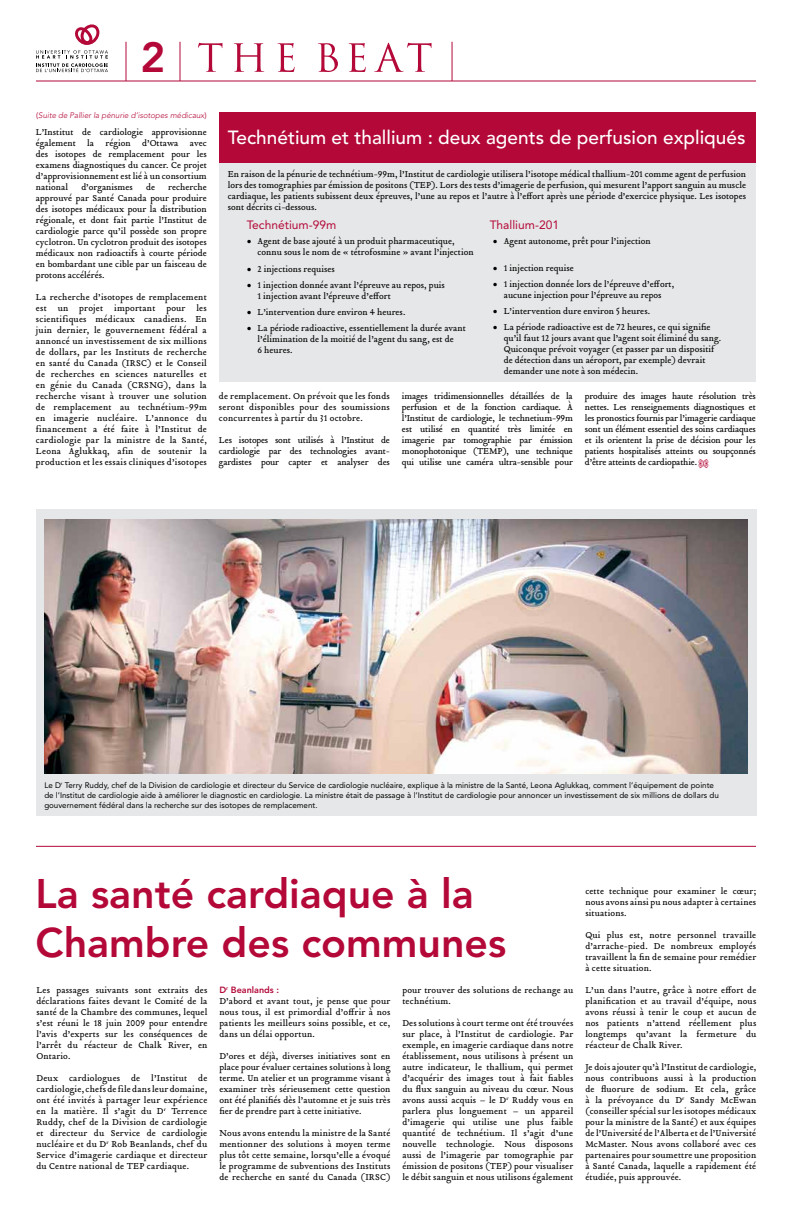
<style>
.page{position:relative;width:792px;height:1224px;background:#fff}
.page>*{position:absolute;margin:0;border:0;box-sizing:border-box;transform-origin:0 0}
.t1{font:800 42px "Avenir LT Std";color:#b30838}
.t2{font:800 41px/49.2px "Avenir LT Std";color:#b30838}
.t3{font:500 19px "Avenir LT Std";color:#fff}
.t4{font:12px "Avenir LT Std";color:#b30838}
.t5{font:9.5px/11px "Tribute Roman";color:#000;text-align:justify}
.t6{font:800 9px "Avenir LT Std";color:#b30838}
.t7{font:8px/10px "Avenir LT Std";color:#000}
.t8{font:italic 300 8px "Avenir LT Std";color:#b30838}
.s1{font-weight:400;font-style:normal}
.s2{font-size:8px}
.s3{font-family:"Tribute Roman Ligatures";color:#b30838}
</style>
<div class="page">
<hr style="left:36px;top:81px;width:720px;height:1px;background:#b30838">
<svg style="left:36px;top:24px;width:72px;height:48px"></svg>
<hr style="left:126px;top:42px;width:1px;height:39px;background:#b30838">
<svg style="left:198px;top:43px;width:234px;height:29px"></svg>
<hr style="left:180px;top:42px;width:1px;height:39px;background:#b30838">
<hr style="left:452px;top:42px;width:1px;height:39px;background:#b30838">
<div style="left:36px;top:509px;width:720px;height:307px;background:#e6e7e8"></div>
<img style="left:44px;top:520px;width:704px;height:254px">
<hr style="left:36px;top:846px;width:720px;height:1px;background:#b30838">
<div style="left:219px;top:112px;width:537px;height:51px;background:#b30838"></div>
<div style="left:219px;top:163px;width:537px;height:219px;background:#e6e7e8"></div>
<h1 class="t1" style="left:141px;top:33px;width:26px">2</h1>
<p class="t8" style="left:36px;top:111px;width:172px"><span class="s1">(</span>Suite de Pallier la pénurie d’isotopes médicaux<span class="s1">)</span></p>
<p class="t5" style="left:36px;top:126px;width:172px">L’Institut de cardiologie approvisionne également la région d’Ottawa avec des isotopes de remplacement pour les examens diagnostiques du cancer. Ce projet d’approvisionnement est lié à un consortium national</p>
<p class="t5" style="left:36px;top:181px;width:173px;text-indent:132px">recherche approuvé par Santé Canada pour produire des isotopes médicaux pour la distribution régionale, et dont fait partie l’Institut de cardiologie parce qu’il possède son propre cyclotron. Un cyclotron produit des isotopes médicaux non radioactifs à courte période en bombardant une cible par un faisceau de protons accélérés.</p>
<p class="t5" style="left:36px;top:291px;width:173px">La recherche d’isotopes de remplacement est un projet important pour les scientifiques médicaux canadiens. En juin dernier, le gouvernement fédéral a annoncé un investissement de six millions de dollars, par les Instituts de recherche en santé du Canada (IRSC) et le Conseil de recherches en sciences naturelles et en génie du Canada (CRSNG), dans la recherche visant à trouver une solution de remplacement au technétium-99m en imagerie nucléaire. L’annonce du financement a été faite à l’Institut de cardiologie par la ministre de la Santé, Leona Aglukkaq, afin de soutenir la production et les essais cliniques d’isotopes</p>
<p class="t5" style="left:81px;top:181px;width:53px">d’organismes</p>
<p class="t5" style="left:146px;top:181px;width:11px">de</p>
<h3 class="t3" style="left:228px;top:126px;width:519px">Technétium et thallium : deux agents de perfusion expliqués</h3>
<p class="t5" style="left:228px;top:168px;width:520px">En raison de la pénurie de technétium-99m, l’Institut de cardiologie utilisera l’isotope médical thallium-201 comme agent de perfusion lors des tomographies par émission de positons (TEP). Lors des tests d’imagerie de perfusion, qui mesurent l’apport sanguin au muscle cardiaque, les patients subissent deux épreuves, l’une au repos et l’autre à l’effort après une période d’exercice physique. Les isotopes sont décrits ci-dessous.</p>
<p class="t4" style="left:247px;top:218px;width:91px">Technétium-99m</p>
<p class="t4" style="left:490px;top:218px;width:71px">Thallium-201</p>
<p class="t5" style="left:258px;top:235px;width:218px;text-indent:-11px"><span class="s2">•</span> Agent de base ajouté à un produit pharmaceutique, connu sous le nom de « tétrofosmine » avant l’injection</p>
<p class="t5" style="left:247px;top:263px;width:90px"><span class="s2">•</span> 2 injections requises</p>
<p class="t5" style="left:258px;top:279px;width:189px;text-indent:-11px"><span class="s2">•</span> 1 injection donnée avant l’épreuve au repos, puis<br>1 injection avant l’épreuve d’effort</p>
<p class="t5" style="left:247px;top:306px;width:160px"><span class="s2">•</span> L’intervention dure environ 4 heures.</p>
<p class="t5" style="left:258px;top:322px;width:210px;text-align:left;text-indent:-11px"><span class="s2">•</span> La période radioactive, essentiellement la durée avant l’élimination de la moitié de l’agent du sang, est de<br>6 heures.</p>
<p class="t5" style="left:493px;top:235px;width:159px"><span class="s2">•</span> Agent autonome, prêt pour l’injection</p>
<p class="t5" style="left:493px;top:262px;width:82px"><span class="s2">•</span> 1 injection requise</p>
<p class="t5" style="left:493px;top:278px;width:183px;text-align:center"><span class="s2">•</span> 1 injection donnée lors de l’épreuve d’effort, aucune injection pour l’épreuve au repos</p>
<p class="t5" style="left:493px;top:305px;width:159px"><span class="s2">•</span> L’intervention dure environ 5 heures.</p>
<p class="t5" style="left:504px;top:321px;width:219px;text-align:left;text-indent:-11px"><span class="s2">•</span> La période radioactive est de 72 heures, ce qui signifie qu’il faut 12 jours avant que l’agent soit éliminé du sang.<br>Quiconque prévoit voyager (et passer par un dispositif de détection dans un aéroport, par exemple) devrait demander une note à son médecin.</p>
<p class="t5" style="left:219px;top:390px;width:173px">de remplacement. On prévoit que les fonds seront disponibles pour des soumissions concurrentes à partir du 31 octobre.</p>
<p class="t5" style="left:219px;top:434px;width:172px">Les isotopes sont utilisés à l’Institut de cardiologie par des technologies avant&shy;gardistes pour capter et analyser des</p>
<p class="t5" style="left:402px;top:391px;width:173px">images tridimensionnelles détaillées de la perfusion et de la fonction cardiaque. À l’Institut de cardiologie, le technetium‑99m est utilisé en quantité très limitée en imagerie par tomographie par émission monophotonique (TEMP), une technique qui utilise une caméra ultra-sensible pour</p>
<p class="t5" style="left:585px;top:391px;width:172px">produire des images haute résolution très nettes. Les renseignements diagnostiques et les pronostics fournis par l’imagerie cardiaque sont un élément essentiel des soins cardiaques et ils orientent la prise de décision pour les patients hospitalisés atteints ou soupçonnés d’être atteints de cardiopathie. <span class="s3">j</span></p>
<p class="t7" style="left:44px;top:780px;width:676px">Le D<sup>r</sup> Terry Ruddy, chef de la Division de cardiologie et directeur du Service de cardiologie nucléaire, explique à la ministre de la Santé, Leona Aglukkaq, comment l’équipement de pointe de l’Institut de cardiologie aide à améliorer le diagnostic en cardiologie. La ministre était de passage à l’Institut de cardiologie pour annoncer un investissement de six millions de dollars du gouvernement fédéral dans la recherche sur des isotopes de remplacement.</p>
<h2 class="t2" style="left:36px;top:869px;width:472px">La santé cardiaque à la<br>Chambre des communes</h2>
<p class="t5" style="left:36px;top:985px;width:173px">Les passages suivants sont extraits des déclarations faites devant le Comité de la santé de la Chambre des communes, lequel s’est réuni le 18 juin 2009 pour entendre l’avis d’experts sur les conséquences de l’arrêt du réacteur de Chalk River, en Ontario.</p>
<p class="t5" style="left:36px;top:1073px;width:173px">Deux cardiologues de l’Institut de cardiologie,chefsdefiledansleurdomaine, ont été invités à partager leur expérience en la matière. Il s’agit du D<sup>r</sup> Terrence Ruddy, chef de la Division de cardiologie et directeur du Service de cardiologie nucléaire et du D<sup>r</sup> Rob Beanlands, chef du Service d’imagerie cardiaque et directeur du Centre national de TEP cardiaque.</p>
<p class="t6" style="left:219px;top:985px;width:61px">D<sup>r</sup> Beanlands :</p>
<p class="t5" style="left:219px;top:995px;width:173px">D’abord et avant tout, je pense que pour nous tous, il est primordial d’offrir à nos patients les meilleurs soins possible, et ce, dans un délai opportun.</p>
<p class="t5" style="left:219px;top:1050px;width:173px">D’ores et déjà, diverses initiatives sont en place pour évaluer certaines solutions à long terme. Un atelier et un programme visant à examiner très sérieusement cette question ont été planifiés dès l’automne et je suis très fier de prendre part à cette initiative.</p>
<p class="t5" style="left:219px;top:1127px;width:173px">Nous avons entendu la ministre de la Santé mentionner des solutions à moyen terme plus tôt cette semaine, lorsqu’elle a évoqué le programme de subventions des Instituts de recherche en santé du Canada (IRSC)</p>
<p class="t5" style="left:402px;top:984px;width:172px">pour trouver des solutions de rechange au technétium.</p>
<p class="t5" style="left:402px;top:1017px;width:173px">Des solutions à court terme ont été trouvées sur place, à l’Institut de cardiologie. Par exemple, en imagerie cardiaque dans notre établissement, nous utilisons à présent un autre indicateur, le thallium, qui permet d’acquérir des images tout à fait fiables du flux sanguin au niveau du cœur. Nous avons aussi acquis – le D<sup>r</sup> Ruddy vous en parlera plus longuement – un appareil d’imagerie qui utilise une plus faible quantité de technétium. Il s’agit d’une nouvelle technologie. Nous disposons aussi de l’imagerie par tomographie par émission de positons (TEP) pour visualiser le débit sanguin et nous utilisons également</p>
<p class="t5" style="left:585px;top:885px;width:173px">cette technique pour examiner le cœur; nous avons ainsi pu nous adapter à certaines situations.</p>
<p class="t5" style="left:585px;top:929px;width:173px">Qui plus est, notre personnel travaille d’arrache-pied. De nombreux employés travaillent la fin de semaine pour remédier à cette situation.</p>
<p class="t5" style="left:585px;top:984px;width:173px">L’un dans l’autre, grâce à notre effort de planification et au travail d’équipe, nous avons réussi à tenir le coup et aucun de nos patients n’attend réellement plus longtemps qu’avant la fermeture du réacteur de Chalk River.</p>
<p class="t5" style="left:585px;top:1061px;width:173px">Je dois ajouter qu’à l’Institut de cardiologie, nous contribuons aussi à la production de fluorure de sodium. Et cela, grâce à la prévoyance du D<sup>r</sup> Sandy McEwan (conseiller spécial sur les isotopes médicaux pour la ministre de la Santé) et aux équipes de l’Université de l’Alberta et de l’Université McMaster. Nous avons collaboré avec ces partenaires pour soumettre une proposition à Santé Canada, laquelle a rapidement été étudiée, puis approuvée.</p>
</div>
